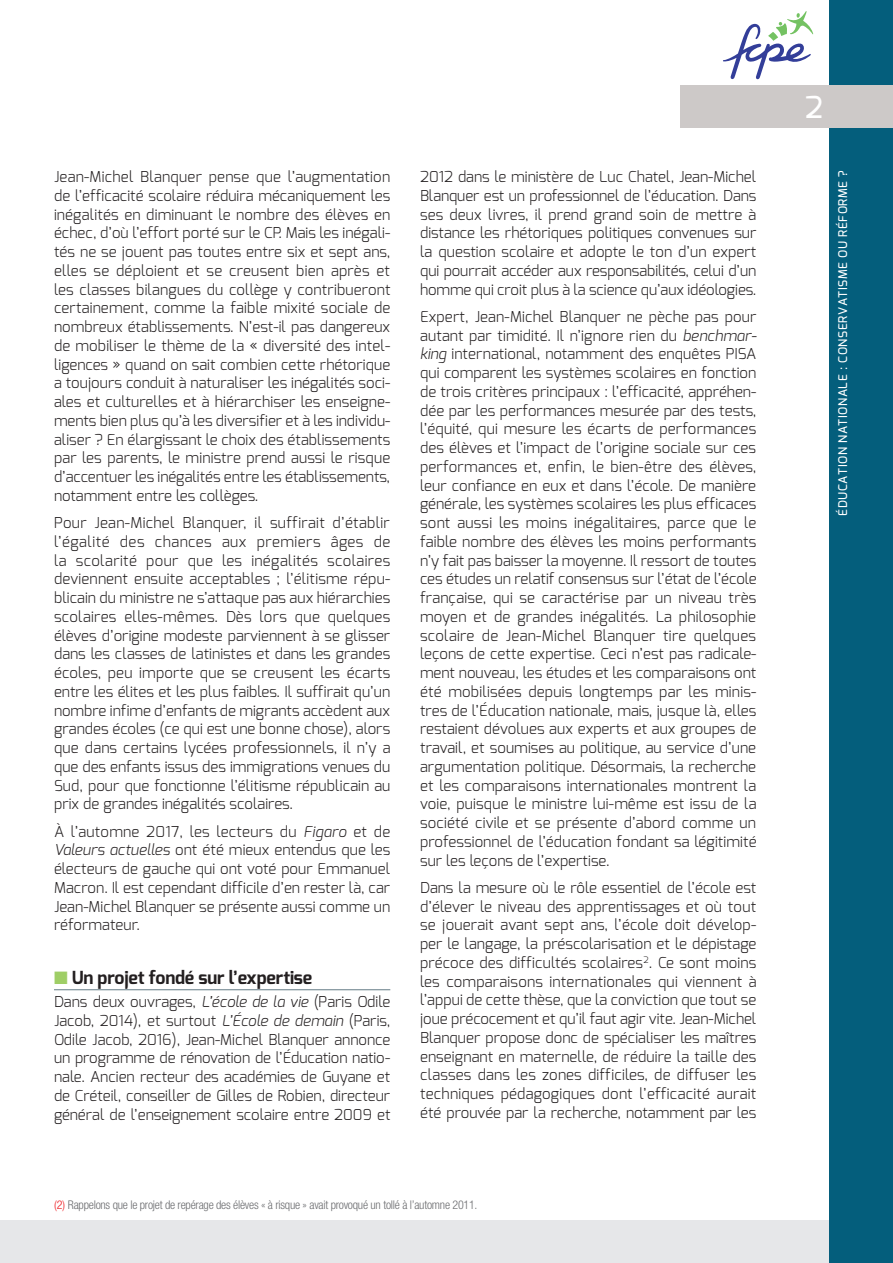
<style>
.page{position:relative;width:893px;height:1263px;background:#fff}
.page>*{position:absolute;margin:0;border:0;box-sizing:border-box;transform-origin:0 0}
.t1{font:500 30px "Exo";color:#fff}
.inter{font:700 18px "Exo";letter-spacing:-.01em;color:#231f20}
.Texte{font:300 15px/18.8px "Exo";color:#231f20;text-align:justify}
._3_renvois{font:300 condensed 12px "Helvetica Neue";letter-spacing:-.02em;color:#6c6d70}
.t2{font:500 12px "Exo";letter-spacing:.05em;color:#fff}
.s1{font-style:italic}
.s2{color:#9fce66}
.s3{color:#ee1d23}
</style>
<div class="page">
<svg style="left:723px;top:11px;width:90px;height:69px"></svg>
<hr style="left:54px;top:989px;width:336px;height:1px;background:#758a93">
<div style="left:0;top:1220px;width:893px;height:43px;background:#e6e7e9"></div>
<div style="left:829px;top:0;width:64px;height:1263px;background:#045e7c"></div>
<div style="left:680px;top:85px;width:213px;height:43px;background:#cdc9c8"></div>
<p class="Texte" style="left:54px;top:167px;width:338px">Jean-Michel Blanquer pense que l’augmentation de l’efficacité scolaire réduira mécaniquement les inégalités en diminuant le nombre des élèves en échec, d’où l’effort porté sur le CP. Mais les inégali&shy;tés ne se jouent pas toutes entre six et sept ans, elles se déploient et se creusent bien après et les classes bilangues du collège y contribueront certainement, comme la faible mixité sociale de nombreux établissements. N’est-il pas dangereux de mobiliser le thème de la « diversité des intel&shy;ligences » quand on sait combien cette rhétorique a toujours conduit à naturaliser les inégalités soci&shy;ales et culturelles et à hiérarchiser les enseigne&shy;ments bien plus qu’à les diversifier et à les individu&shy;aliser ? En élargissant le choix des établissements par les parents, le ministre prend aussi le risque d’accentuer les inégalités entre les établissements, notamment entre les collèges.</p>
<p class="Texte" style="left:54px;top:513px;width:338px">Pour Jean-Michel Blanquer, il suffirait d’établir l’égalité des chances aux premiers âges de la scolarité pour que les inégalités scolaires deviennent ensuite acceptables ; l’élitisme répu&shy;blicain du ministre ne s’attaque pas aux hiérarchies scolaires elles-mêmes. Dès lors que quelques élèves d’origine modeste parviennent à se glisser dans les classes de latinistes et dans les grandes écoles, peu importe que se creusent les écarts entre les élites et les plus faibles. Il suffirait qu’un nombre infime d’enfants de migrants accèdent aux grandes écoles (ce qui est une bonne chose), alors que dans certains lycées professionnels, il n’y a que des enfants issus des immigrations venues du Sud, pour que fonctionne l’élitisme républicain au prix de grandes inégalités scolaires.</p>
<p class="Texte" style="left:54px;top:822px;width:338px">À l’automne 2017, les lecteurs du <span class="s1">Figaro</span> et de <span class="s1">Valeurs actuelles</span> ont été mieux entendus que les électeurs de gauche qui ont voté pour Emmanuel Macron. Il est cependant difficile d’en rester là, car Jean-Michel Blanquer se présente aussi comme un réformateur.</p>
<p class="inter" style="left:54px;top:966px;width:260px"><span class="s2">■</span> Un projet fondé sur l’expertise</p>
<p class="Texte" style="left:54px;top:992px;width:338px">Dans deux ouvrages, <span class="s1">L’école de la vie</span> (Paris Odile Jacob, 2014), et surtout <span class="s1">L’École de demain</span> (Paris, Odile Jacob, 2016), Jean-Michel Blanquer annonce un programme de rénovation de l’Éducation natio&shy;nale. Ancien recteur des académies de Guyane et de Créteil, conseiller de Gilles de Robien, directeur général de l’enseignement scolaire entre 2009 et</p>
<p class="Texte" style="left:420px;top:167px;width:338px">2012 dans le ministère de Luc Chatel, Jean-Michel Blanquer est un professionnel de l’éducation. Dans ses deux livres, il prend grand soin de mettre à distance les rhétoriques politiques convenues sur la question scolaire et adopte le ton d’un expert qui pourrait accéder aux responsabilités, celui d’un homme qui croit plus à la science qu’aux idéologies.</p>
<p class="Texte" style="left:420px;top:307px;width:338px">Expert, Jean-Michel Blanquer ne pèche pas pour autant par timidité. Il n’ignore rien du <span class="s1">benchmar&shy;king</span> international, notamment des enquêtes PISA qui comparent les systèmes scolaires en fonction de trois critères principaux : l’efficacité, appréhen&shy;dée par les performances mesurée par des tests, l’équité, qui mesure les écarts de performances des élèves et l’impact de l’origine sociale sur ces performances et, enfin, le bien-être des élèves, leur confiance en eux et dans l’école. De manière générale, les systèmes scolaires les plus efficaces sont aussi les moins inégalitaires, parce que le faible nombre des élèves les moins performants n’y fait pas baisser la moyenne. Il ressort de toutes ces études un relatif consensus sur l’état de l’école française, qui se caractérise par un niveau très moyen et de grandes inégalités. La philosophie scolaire de Jean-Michel Blanquer tire quelques leçons de cette expertise. Ceci n’est pas radicale&shy;ment nouveau, les études et les comparaisons ont été mobilisées depuis longtemps par les minis&shy;tres de l’Éducation nationale, mais, jusque là, elles restaient dévolues aux experts et aux groupes de travail, et soumises au politique, au service d’une argumentation politique. Désormais, la recherche et les comparaisons internationales montrent la voie, puisque le ministre lui-même est issu de la société civile et se présente d’abord comme un professionnel de l’éducation fondant sa légitimité sur les leçons de l’expertise.</p>
<p class="Texte" style="left:420px;top:878px;width:338px">Dans la mesure où le rôle essentiel de l’école est d’élever le niveau des apprentissages et où tout se jouerait avant sept ans, l’école doit dévelop&shy;per le langage, la préscolarisation et le dépistage précoce des difficultés scolaires<sup>2</sup>. Ce sont moins les comparaisons internationales qui viennent à l’appui de cette thèse, que la conviction que tout se joue précocement et qu’il faut agir vite. Jean-Michel Blanquer propose donc de spécialiser les maîtres enseignant en maternelle, de réduire la taille des classes dans les zones difficiles, de diffuser les techniques pédagogiques dont l’efficacité aurait été prouvée par la recherche, notamment par les</p>
<p class="_3_renvois" style="left:54px;top:1198px;width:425px"><span class="s3">(2)</span> Rappelons que le projet de repérage des élèves « à risque » avait provoqué un tollé à l’automne 2011.</p>
<p class="t1" style="left:805px;top:88px;width:19px">2</p>
<p class="t2" style="left:835px;top:516px;width:347px;rotate:-90deg">ÉDUCATION NATIONALE : CONSERVATISME OU RÉFORME ?</p>
</div>
